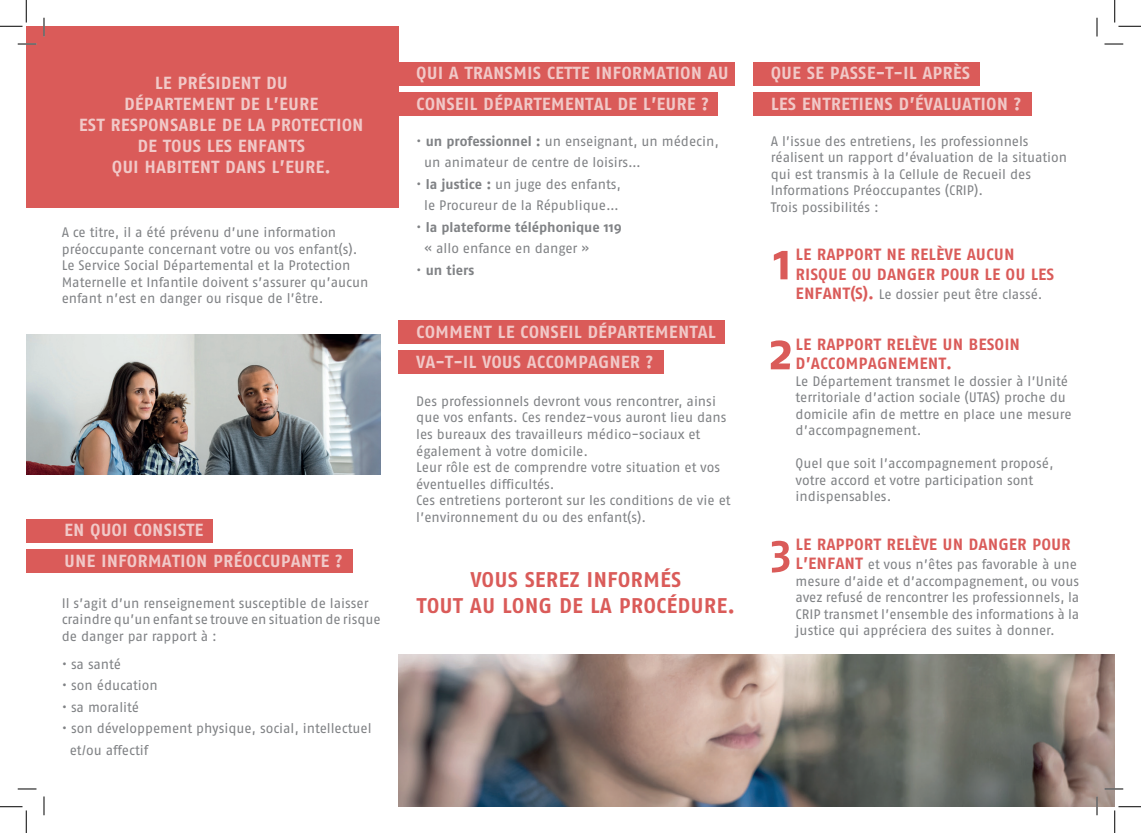
<style>
.page{position:relative;width:1141px;height:833px;background:#fff}
.page>*{position:absolute;margin:0;border:0;box-sizing:border-box;transform-origin:0 0}
.t1{font:21.25px/25.5px "Fago No Bold Caps";color:#da5b59;text-align:center}
.t2{font:17.5px/21px "Fago No Bold Caps";color:#f1c9c8;text-align:center}
.t3{font:16.25px/19.5px "Fago No Bold Caps";color:#da5b59}
.t4{font:13.75px/16.5px "Fago No";color:#808285}
.t5{font:700 13.75px/21.5px "Fago No";color:#808285}
.s1{font-weight:700}
.s2{font-weight:400}
.s3{font-family:"Fago No Bold Caps";font-size:16.25px;color:#da5b59}
</style>
<div class="page">
<div style="left:26px;top:26px;width:372px;height:182px;background:#da5b59"></div>
<div style="left:26px;top:518px;width:186px;height:24px;background:#da5b59"></div>
<div style="left:398px;top:62px;width:337px;height:24px;background:#da5b59"></div>
<div style="left:753px;top:62px;width:226px;height:24px;background:#da5b59"></div>
<div style="left:398px;top:320px;width:326px;height:24px;background:#da5b59"></div>
<div style="left:26px;top:548px;width:326px;height:24px;background:#da5b59"></div>
<div style="left:398px;top:92px;width:319px;height:24px;background:#da5b59"></div>
<div style="left:753px;top:92px;width:278px;height:24px;background:#da5b59"></div>
<div style="left:398px;top:350px;width:266px;height:24px;background:#da5b59"></div>
<img style="left:398px;top:654px;width:716px;height:152px">
<img style="left:26px;top:334px;width:355px;height:140px">
<svg style="left:773px;top:251px;width:14px;height:28px"></svg>
<svg style="left:770px;top:340px;width:20px;height:29px"></svg>
<svg style="left:771px;top:540px;width:18px;height:32px"></svg>
<svg style="left:18px;top:43px;width:18px;height:2px"></svg>
<svg style="left:1104px;top:43px;width:19px;height:2px"></svg>
<svg style="left:18px;top:788px;width:18px;height:1px"></svg>
<svg style="left:1104px;top:787px;width:19px;height:2px"></svg>
<svg style="left:43px;top:18px;width:2px;height:18px"></svg>
<svg style="left:43px;top:796px;width:2px;height:18px"></svg>
<svg style="left:1096px;top:18px;width:1px;height:18px"></svg>
<svg style="left:1096px;top:796px;width:1px;height:18px"></svg>
<svg style="left:0;top:0;width:27px;height:27px"></svg>
<svg style="left:0;top:806px;width:27px;height:26px"></svg>
<svg style="left:1114px;top:0;width:26px;height:27px"></svg>
<svg style="left:1114px;top:806px;width:26px;height:26px"></svg>
<p class="t2" style="left:79px;top:72px;width:286px">LE PRÉSIDENT DU<br>DÉPARTEMENT DE L’EURE<br>EST RESPONSABLE DE LA PROTECTION<br>DE TOUS LES ENFANTS<br>QUI HABITENT DANS L’EURE.</p>
<p class="t4" style="left:62px;top:224px;width:308px">A ce titre, il a été prévenu d’une information préoccupante concernant votre ou vos enfant(s).<br>Le Service Social Départemental et la Protection Maternelle et Infantile doivent s’assurer qu’aucun enfant n’est en danger ou risque de l’être.</p>
<p class="t2" style="left:64px;top:519px;width:141px">EN QUOI CONSISTE</p>
<p class="t2" style="left:64px;top:549px;width:280px">UNE INFORMATION PRÉOCCUPANTE ?</p>
<p class="t4" style="left:62px;top:594px;width:320px">Il s’agit d’un renseignement susceptible de laisser craindre qu’un enfant se trouve en situation de risque de danger par rapport à :</p>
<p class="t4" style="left:62px;top:655px;width:61px">• sa santé</p>
<p class="t4" style="left:62px;top:676px;width:98px">• son éducation</p>
<p class="t4" style="left:62px;top:698px;width:79px">• sa moralité</p>
<p class="t4" style="left:70px;top:717px;width:303px;line-height:21.5px;text-indent:-8px">• son développement physique, social, intellectuel et/ou affectif</p>
<p class="t2" style="left:416px;top:63px;width:314px">QUI A TRANSMIS CETTE INFORMATION AU</p>
<p class="t2" style="left:770px;top:63px;width:201px">QUE SE PASSE-T-IL APRÈS</p>
<p class="t2" style="left:416px;top:93px;width:294px">CONSEIL DÉPARTEMENTAL DE L’EURE ?</p>
<p class="t2" style="left:770px;top:93px;width:252px">LES ENTRETIENS D’ÉVALUATION ?</p>
<p class="t4" style="left:424px;top:130px;width:296px;line-height:21.5px;text-indent:-8px">• <span class="s1">un professionnel :</span> un enseignant, un médecin, un animateur de centre de loisirs…</p>
<p class="t4" style="left:416px;top:173px;width:206px;line-height:21.5px;text-align:center">• <span class="s1">la justice :</span> un juge des enfants, le Procureur de la République…</p>
<p class="t5" style="left:424px;top:216px;width:199px;text-indent:-8px"><span class="s2">•</span> la plateforme téléphonique 119 <span class="s2">« allo enfance en danger »</span></p>
<p class="t5" style="left:416px;top:259px;width:59px"><span class="s2">•</span> un tiers</p>
<p class="t2" style="left:416px;top:321px;width:301px">COMMENT LE CONSEIL DÉPARTEMENTAL</p>
<p class="t2" style="left:416px;top:351px;width:239px">VA-T-IL VOUS ACCOMPAGNER ?</p>
<p class="t4" style="left:416px;top:392px;width:316px">Des professionnels devront vous rencontrer, ainsi que vos enfants. Ces rendez-vous auront lieu dans les bureaux des travailleurs médico-sociaux et également à votre domicile.<br>Leur rôle est de comprendre votre situation et vos éventuelles difficultés.<br>Ces entretiens porteront sur les conditions de vie et l’environnement du ou des enfant(s).</p>
<h1 class="t1" style="left:416px;top:566px;width:320px">VOUS SEREZ INFORMÉS<br>TOUT AU LONG DE LA PROCÉDURE.</h1>
<p class="t4" style="left:770px;top:132px;width:298px">A l’issue des entretiens, les professionnels réalisent un rapport d’évaluation de la situation qui est transmis à la Cellule de Recueil des Informations Préoccupantes (CRIP).<br>Trois possibilités :</p>
<p class="t3" style="left:795px;top:244px;width:260px">LE RAPPORT NE RELÈVE AUCUN<br>RISQUE OU DANGER POUR LE OU LES</p>
<p class="t4" style="left:795px;top:286px;width:248px"><span class="s3">ENFANT(S).</span> Le dossier peut être classé.</p>
<p class="t3" style="left:795px;top:333px;width:226px">LE RAPPORT RELÈVE UN BESOIN<br>D’ACCOMPAGNEMENT.</p>
<p class="t4" style="left:795px;top:372px;width:277px">Le Département transmet le dossier à l’Unité territoriale d’action sociale (UTAS) proche du domicile afin de mettre en place une mesure d’accompagnement.</p>
<p class="t4" style="left:795px;top:454px;width:259px">Quel que soit l’accompagnement proposé, votre accord et votre participation sont indispensables.</p>
<p class="t3" style="left:795px;top:534px;width:277px">LE RAPPORT RELÈVE UN DANGER POUR</p>
<p class="t4" style="left:795px;top:556px;width:285px"><span class="s3">L’ENFANT</span> et vous n’êtes pas favorable à une mesure d’aide et d’accompagnement, ou vous avez refusé de rencontrer les professionnels, la CRIP transmet l’ensemble des informations à la justice qui appréciera des suites à donner.</p>
</div>
